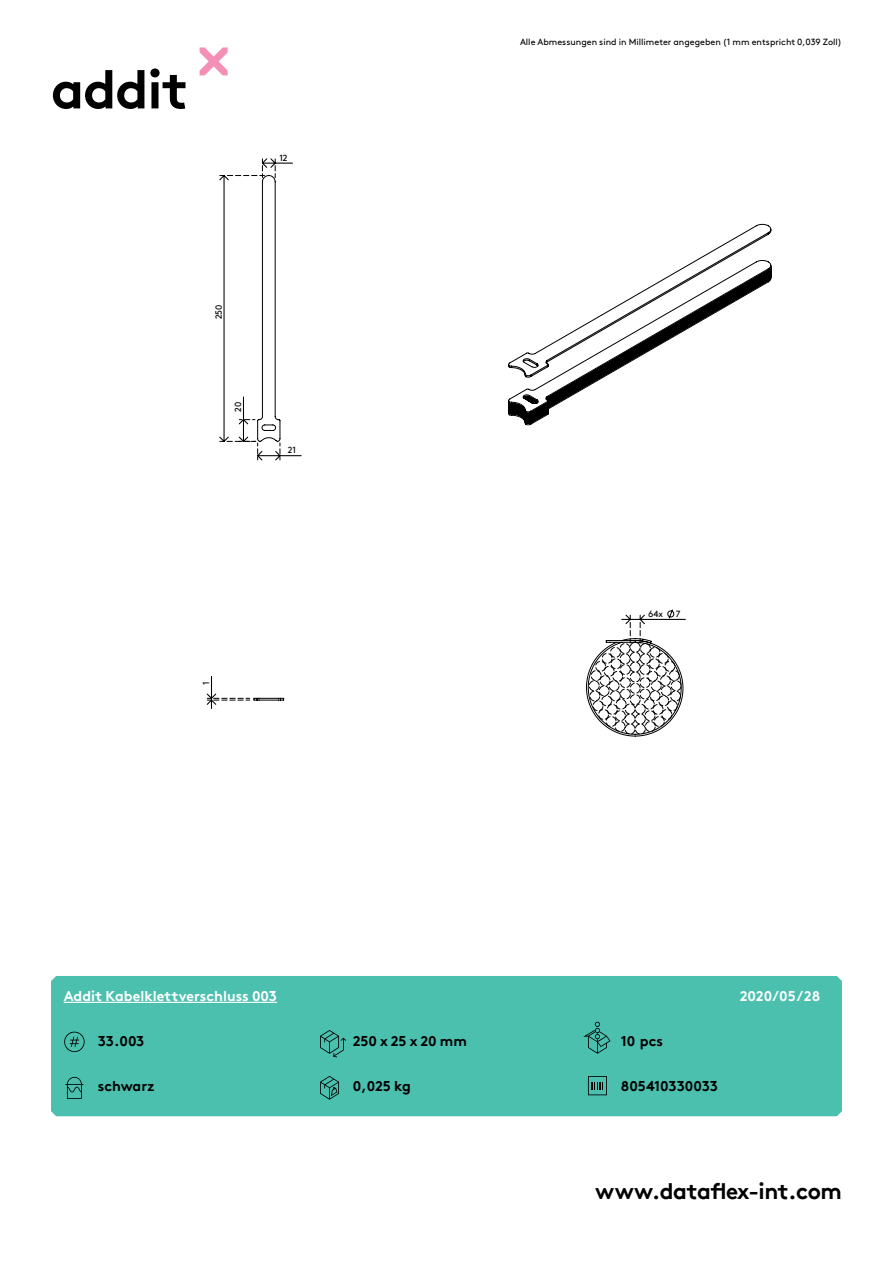
<style>
.page{position:relative;width:893px;height:1263px;background:#fff}
.page>*{position:absolute;margin:0;border:0;box-sizing:border-box;transform-origin:0 0}
.t1{font:700 54px "Brown Pro TT";letter-spacing:-.02em;color:#000}
.t2{font:700 22.5px "Brown Pro TT";letter-spacing:-.02em;color:#000}
.t3{font:700 14.25px "Brown Pro TT";color:#000}
.t4{font:700 14.25px "Brown Pro TT";color:#fff}
.t5{font:9px "Brown";color:#000}
.t6{font:9px "Brown Pro TT Regular Alt";color:#000}
</style>
<div class="page">
<svg style="left:200px;top:47px;width:28px;height:28px"></svg>
<div style="left:51px;top:976px;width:791px;height:140px;background:#4bc0af"></div>
<svg style="left:206px;top:158px;width:96px;height:551px"></svg>
<svg style="left:508px;top:224px;width:264px;height:202px"></svg>
<svg style="left:586px;top:609px;width:100px;height:128px"></svg>
<svg style="left:64px;top:1032px;width:21px;height:20px"></svg>
<svg style="left:65px;top:1077px;width:18px;height:22px"></svg>
<svg style="left:320px;top:1030px;width:26px;height:27px"></svg>
<svg style="left:583px;top:1022px;width:27px;height:32px"></svg>
<svg style="left:320px;top:1076px;width:19px;height:24px"></svg>
<svg style="left:588px;top:1076px;width:19px;height:19px"></svg>
<hr style="left:64px;top:1002px;width:213px;height:1px;background:#fff">
<h1 class="t1" style="left:51px;top:68px;width:139px">addit</h1>
<p class="t6" style="left:279px;top:151px;width:10px">12</p>
<p class="t6" style="left:212px;top:319px;width:16px;rotate:-90deg">250</p>
<p class="t6" style="left:231px;top:412px;width:11px;rotate:-90deg">20</p>
<p class="t6" style="left:288px;top:443px;width:10px">21</p>
<p class="t6" style="left:199px;top:685px;width:5px;rotate:-90deg">1</p>
<p class="t5" style="left:520px;top:38px;width:323px">Alle Abmessungen sind in Millimeter angegeben (1 mm entspricht 0,039 Zoll)</p>
<p class="t6" style="left:648px;top:607px;width:16px">64x</p>
<p class="t6" style="left:676px;top:607px;width:6px">7</p>
<h3 class="t4" style="left:64px;top:991px;width:215px">Addit Kabelklettverschluss 003</h3>
<h3 class="t4" style="left:740px;top:991px;width:82px">2020/05/28</h3>
<h3 class="t3" style="left:98px;top:1035px;width:48px">33.003</h3>
<h3 class="t3" style="left:98px;top:1080px;width:58px">schwarz</h3>
<h3 class="t3" style="left:353px;top:1035px;width:116px">250 x 25 x 20 mm</h3>
<h3 class="t3" style="left:621px;top:1035px;width:44px">10 pcs</h3>
<h3 class="t3" style="left:353px;top:1080px;width:60px">0,025 kg</h3>
<h3 class="t3" style="left:621px;top:1080px;width:99px">805410330033</h3>
<h2 class="t2" style="left:595px;top:1173px;width:248px">www.dataflex-int.com</h2>
</div>
